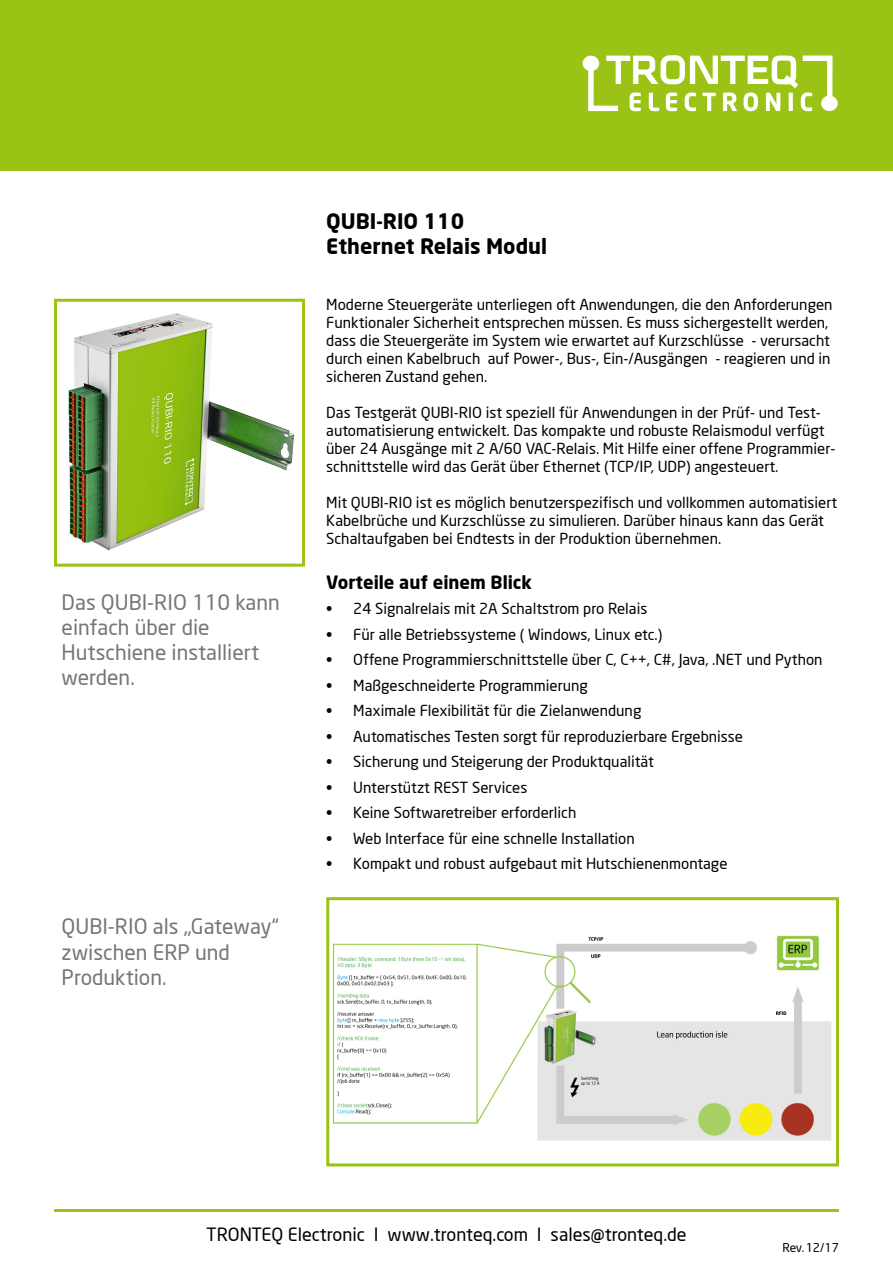
<style>
.page{position:relative;width:893px;height:1263px;background:#fff}
.page>*{position:absolute;margin:0;border:0;box-sizing:border-box;transform-origin:0 0}
.t1{font:21px/25.2px "Neo Sans";color:#767675}
.t2{font:700 21px/25.2px "Neo Sans";color:#000}
.t3{font:18px "Neo Sans";color:#000}
.t4{font:700 18px "Neo Sans";color:#000}
.t5{font:15px/18px "Neo Sans";color:#000}
.t6{font:12px "Neo Sans";letter-spacing:-.01em;color:#000}
</style>
<div class="page">
<div style="left:0;top:0;width:893px;height:170px;background:#9ac316"></div>
<svg style="left:583px;top:55px;width:255px;height:56px"></svg>
<hr style="left:54px;top:1209px;width:785px;height:3px;background:#9ac316">
<svg style="left:54px;top:298px;width:251px;height:269px"></svg>
<svg style="left:326px;top:897px;width:513px;height:270px"></svg>
<img style="left:62px;top:306px;width:236px;height:252px">
<img style="left:331px;top:920px;width:503px;height:222px">
<h1 class="t2" style="left:326px;top:208px;width:222px">QUBI-RIO 110<br>Ethernet Relais Modul</h1>
<h1 class="t1" style="left:62px;top:589px;width:220px">Das QUBI-RIO 110 kann einfach über die<br>Hutschiene installiert werden.</h1>
<h1 class="t1" style="left:62px;top:914px;width:219px">QUBI-RIO als „Gateway“ zwischen ERP und<br>Produktion.</h1>
<p class="t5" style="left:326px;top:295px;width:508px">Moderne Steuergeräte unterliegen oft Anwendungen, die den Anforderungen Funktionaler Sicherheit entsprechen müssen. Es muss sichergestellt werden, dass die Steuergeräte im System wie erwartet auf Kurzschlüsse - verursacht durch einen Kabelbruch auf Power-, Bus-, Ein-/Ausgängen - reagieren und in sicheren Zustand gehen.</p>
<p class="t5" style="left:326px;top:403px;width:511px">Das Testgerät QUBI-RIO ist speziell für Anwendungen in der Prüf- und Test&shy;automatisierung entwickelt. Das kompakte und robuste Relaismodul verfügt über 24 Ausgänge mit 2 A/60 VAC-Relais. Mit Hilfe einer offene Programmier&shy;schnittstelle wird das Gerät über Ethernet (TCP/IP, UDP) angesteuert.</p>
<p class="t5" style="left:326px;top:493px;width:513px">Mit QUBI-RIO ist es möglich benutzerspezifisch und vollkommen automatisiert<br>Kabelbrüche und Kurzschlüsse zu simulieren. Darüber hinaus kann das Gerät<br>Schaltaufgaben bei Endtests in der Produktion übernehmen.</p>
<p class="t4" style="left:326px;top:570px;width:207px">Vorteile auf einem Blick</p>
<p class="t5" style="left:326px;top:599px;width:323px">• 24 Signalrelais mit 2A Schaltstrom pro Relais</p>
<p class="t5" style="left:326px;top:625px;width:338px">• Für alle Betriebssysteme ( Windows, Linux etc.)</p>
<p class="t5" style="left:326px;top:650px;width:498px">• Offene Programmierschnittstelle über C, C++, C#, Java, .NET und Python</p>
<p class="t5" style="left:326px;top:676px;width:263px">• Maßgeschneiderte Programmierung</p>
<p class="t5" style="left:326px;top:701px;width:317px">• Maximale Flexibilität für die Zielanwendung</p>
<p class="t5" style="left:326px;top:727px;width:418px">• Automatisches Testen sorgt für reproduzierbare Ergebnisse</p>
<p class="t5" style="left:326px;top:752px;width:329px">• Sicherung und Steigerung der Produktqualität</p>
<p class="t5" style="left:326px;top:778px;width:203px">• Unterstützt REST Services</p>
<p class="t5" style="left:326px;top:803px;width:252px">• Keine Softwaretreiber erforderlich</p>
<p class="t5" style="left:326px;top:829px;width:310px">• Web Interface für eine schnelle Installation</p>
<p class="t5" style="left:326px;top:854px;width:403px">• Kompakt und robust aufgebaut mit Hutschienenmontage</p>
<p class="t3" style="left:206px;top:1224px;width:482px">TRONTEQ Electronic I www.tronteq.com I sales@tronteq.de</p>
<p class="t6" style="left:782px;top:1240px;width:58px">Rev. 12/17</p>
</div>
